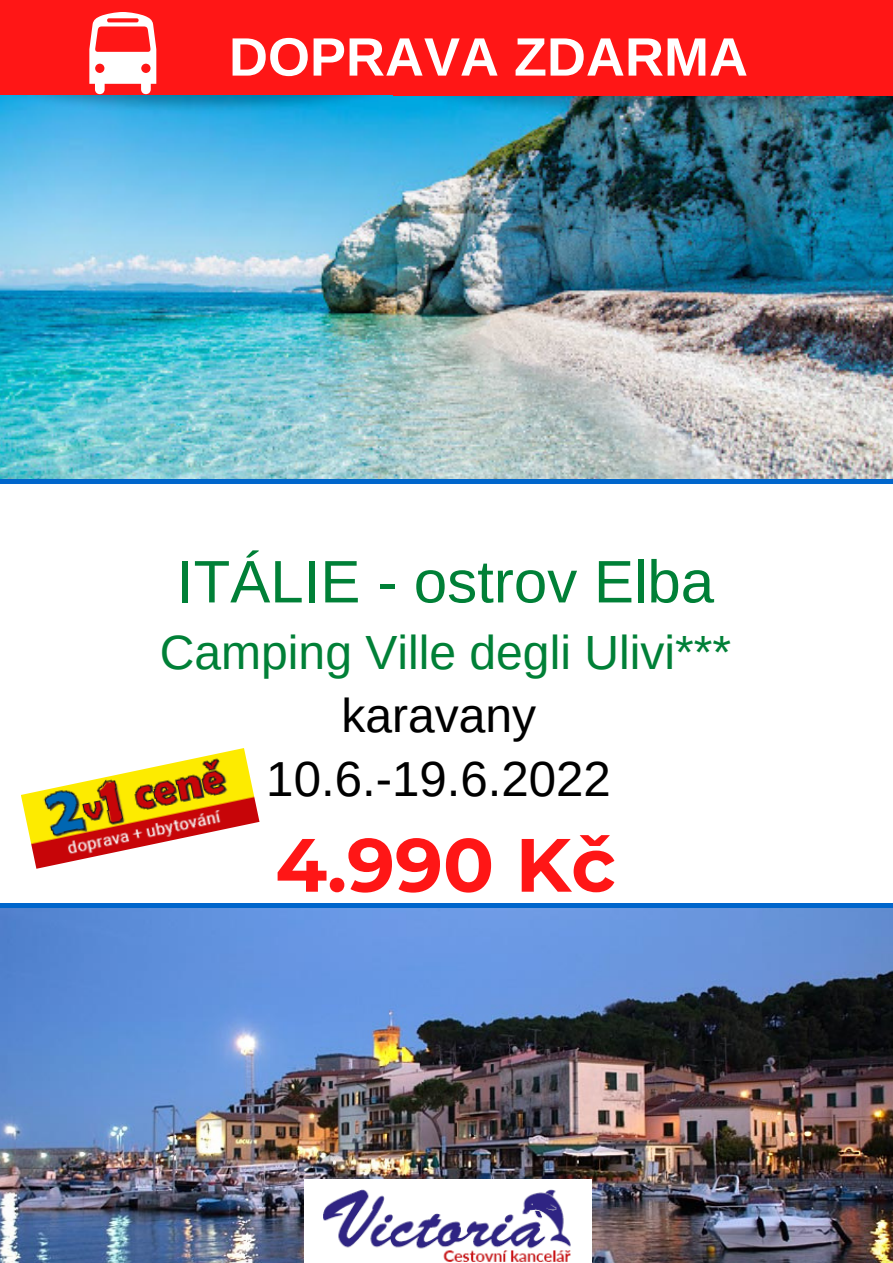
<style>
.page{position:relative;width:893px;height:1263px;background:#fff}
.page>*{position:absolute;margin:0;border:0;box-sizing:border-box;transform-origin:0 0}
.t1{font:700 75.38px "Montserrat";color:#ff1616}
.t2{font:60px "Arimo";color:#008037}
.t3{font:700 54px "Arimo";color:#fff}
.t4{font:49.2px "Arimo";color:#000}
.t5{font:48px "Arimo";color:#008037}
.t6{font:48px "Arimo";color:#000}
</style>
<div class="page">
<img style="left:0;top:134px;width:893px;height:344px">
<img style="left:0;top:908px;width:893px;height:355px">
<img style="left:0;top:95px;width:382px;height:39px">
<div style="left:0;top:0;width:405px;height:95px;background:#ff1616"></div>
<img style="left:382px;top:95px;width:511px;height:48px">
<div style="left:393px;top:0;width:500px;height:95px;background:#ff1616"></div>
<svg style="left:89px;top:12px;width:67px;height:84px"></svg>
<img style="left:21px;top:748px;width:238px;height:121px">
<div style="left:304px;top:1179px;width:287px;height:84px;background:#fff"></div>
<img style="left:323px;top:1189px;width:248px;height:73px">
<p class="t3" style="left:229px;top:27px;width:520px">DOPRAVA ZDARMA</p>
<p class="t2" style="left:177px;top:548px;width:539px">ITÁLIE - ostrov Elba</p>
<p class="t5" style="left:160px;top:625px;width:573px">Camping Ville degli Ulivi***</p>
<p class="t6" style="left:341px;top:688px;width:196px">karavany</p>
<p class="t4" style="left:266px;top:751px;width:346px">10.6.-19.6.2022</p>
<p class="t1" style="left:275px;top:819px;width:342px">4.990 Kč</p>
</div>
